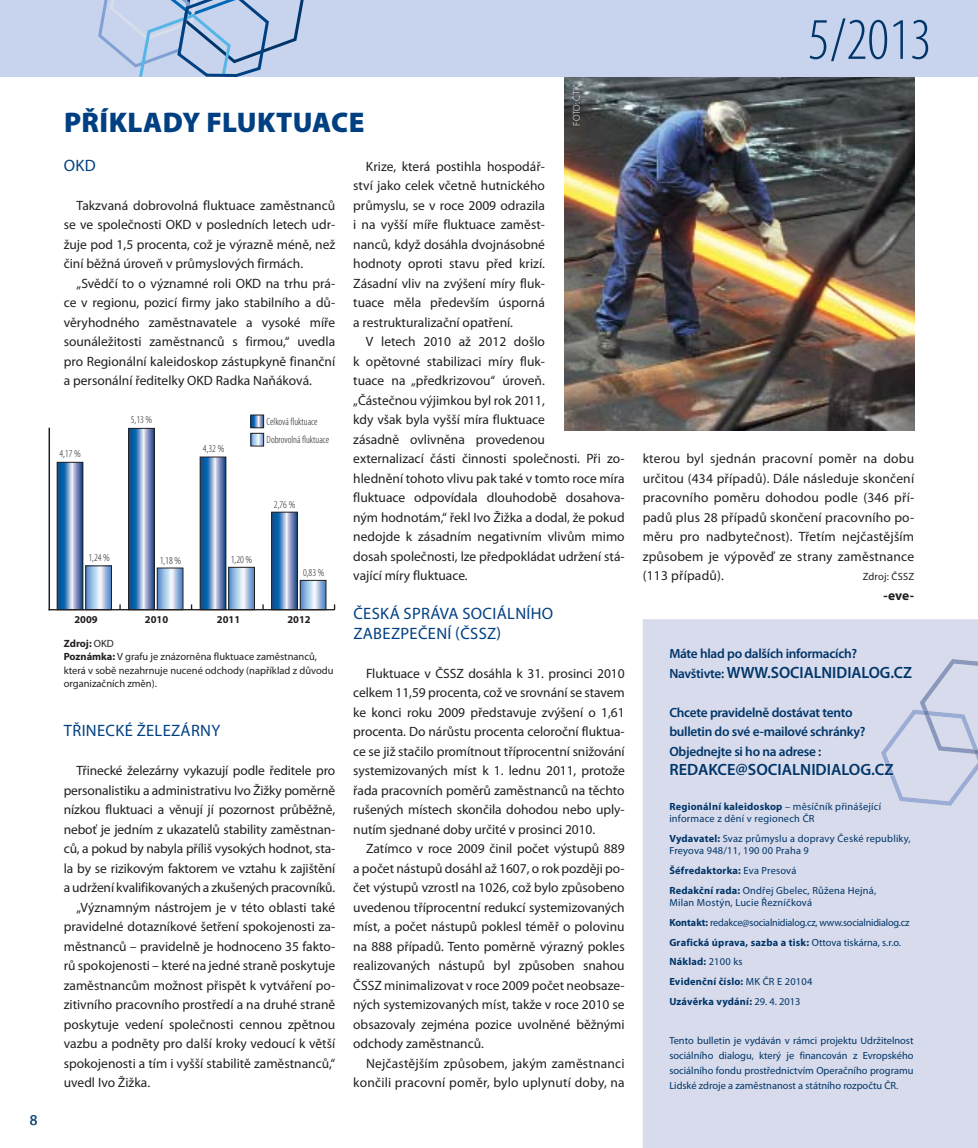
<style>
.page{position:relative;width:978px;height:1148px;background:#fff}
.page>*{position:absolute;margin:0;border:0;box-sizing:border-box;transform-origin:0 0}
.t1{font:300 condensed 59.25px "Myriad Pro";color:#003569}
.t2{font:900 28.5px "Myriad Pro";letter-spacing:.015em;color:#004082}
.t3{font:16.5px/19.5px "Myriad Pro";letter-spacing:.02em;color:#004082}
.t4{font:600 16.35px "Myriad Pro";color:#003569}
.t5{font:15px "Myriad Pro";color:#1c4f7f}
.t6{font:13.5px/19.5px "Myriad Pro";color:#231f1f;text-align:justify}
.t7{font:700 13.5px "Myriad Pro";color:#231f1f}
.t8{font:600 13.35px/19.5px "Myriad Pro";letter-spacing:-.02em;color:#003569}
.t9{font:10.5px/13.5px "Myriad Pro";color:#231f1f}
.t10{font:300 condensed 10.5px/18.6px "Myriad Pro";color:#231f1f}
.t11{font:700 10.5px "Myriad Pro";color:#231f1f}
.t12{font:10.35px/15px "Myriad Pro";letter-spacing:.015em;color:#003569}
.t13{font:10.35px/19.8px "Myriad Pro";letter-spacing:-.02em;color:#003569}
.t14{font:300 9.75px "Myriad Pro";color:#fff}
.s1{font-weight:700}
.s2{font-size:13.35px}
.s3{color:#002f65}
</style>
<div class="page">
<img style="left:564px;top:77px;width:350px;height:354px">
<div style="left:0;top:0;width:978px;height:77px;background:#c8d3ed"></div>
<div style="left:643px;top:619px;width:335px;height:528px;background:#d7dbeb"></div>
<svg style="left:98px;top:0;width:206px;height:77px"></svg>
<div style="left:671px;top:659px;width:307px;height:147px;background:#d7dbeb"></div>
<svg style="left:253px;top:417px;width:9px;height:9px"></svg>
<div style="left:251px;top:415px;width:13px;height:13px;border:1px solid #231f1f"></div>
<svg style="left:253px;top:435px;width:9px;height:9px"></svg>
<div style="left:251px;top:433px;width:13px;height:13px;border:1px solid #231f1f"></div>
<img style="left:88px;top:567px;width:22px;height:41px">
<div style="left:86px;top:565px;width:26px;height:45px;border:1px solid #231f1f"></div>
<img style="left:159px;top:570px;width:22px;height:38px">
<div style="left:157px;top:568px;width:26px;height:42px;border:1px solid #231f1f"></div>
<img style="left:231px;top:569px;width:22px;height:39px">
<div style="left:229px;top:567px;width:26px;height:43px;border:1px solid #231f1f"></div>
<img style="left:302px;top:582px;width:22px;height:26px">
<div style="left:300px;top:580px;width:26px;height:30px;border:1px solid #231f1f"></div>
<img style="left:59px;top:464px;width:22px;height:144px">
<div style="left:57px;top:462px;width:26px;height:148px;border:1px solid #231f1f"></div>
<img style="left:130px;top:430px;width:23px;height:178px">
<div style="left:128px;top:428px;width:27px;height:182px;border:1px solid #231f1f"></div>
<img style="left:202px;top:459px;width:22px;height:149px">
<div style="left:200px;top:457px;width:26px;height:153px;border:1px solid #231f1f"></div>
<img style="left:273px;top:514px;width:23px;height:94px">
<div style="left:271px;top:512px;width:27px;height:98px;border:1px solid #231f1f"></div>
<hr style="left:49px;top:428px;width:1px;height:182px;background:#231f1f">
<hr style="left:49px;top:609px;width:286px;height:1px;background:#231f1f">
<p class="t5" style="left:30px;top:1113px;width:9px">8</p>
<h2 class="t2" style="left:64px;top:111px;width:302px">PŘÍKLADY FLUKTUACE</h2>
<p class="t14" style="left:573px;top:126px;width:42px;rotate:-90deg">FOTO: ČTK</p>
<p class="t3" style="left:64px;top:157px;width:33px">OKD</p>
<p class="t6" style="left:64px;top:196px;width:273px;text-indent:13px">Takzvaná dobrovolná fluktuace zaměstnanců se ve společnosti OKD v posledních letech udr&shy;žuje pod 1,5 procenta, což je výrazně méně, než činí běžná úroveň v průmyslových firmách.</p>
<p class="t6" style="left:64px;top:274px;width:273px;text-indent:13px">„Svědčí to o významné roli OKD na trhu prá&shy;ce v regionu, pozicí firmy jako stabilního a dů&shy;věryhodného zaměstnavatele a vysoké míře sounáležitosti zaměstnanců s firmou,“ uvedla pro Regionální kaleidoskop zástupkyně finanční a personální ředitelky OKD Radka Naňáková.</p>
<p class="t10" style="left:59px;top:445px;width:23px">4,17 %</p>
<p class="t10" style="left:131px;top:411px;width:23px">5,13 %</p>
<p class="t10" style="left:203px;top:440px;width:23px">4,32 %</p>
<p class="t10" style="left:267px;top:413px;width:64px">Celková fluktuace<br>Dobrovolná fluktuace</p>
<p class="t10" style="left:274px;top:496px;width:23px">2,76 %</p>
<p class="t10" style="left:89px;top:549px;width:23px">1,24 %</p>
<p class="t10" style="left:160px;top:552px;width:23px">1,18 %</p>
<p class="t10" style="left:231px;top:551px;width:23px">1,20 %</p>
<p class="t10" style="left:303px;top:564px;width:23px">0,83 %</p>
<p class="t11" style="left:74px;top:615px;width:25px">2009</p>
<p class="t11" style="left:145px;top:615px;width:25px">2010</p>
<p class="t11" style="left:217px;top:615px;width:25px">2011</p>
<p class="t11" style="left:287px;top:615px;width:25px">2012</p>
<p class="t9" style="left:64px;top:637px;width:271px"><span class="s1">Zdroj:</span> OKD<br><span class="s1">Poznámka:</span> V grafu je znázorněna fluktuace zaměstnanců, která v sobě nezahrnuje nucené odchody (například z důvodu organizačních změn).</p>
<p class="t3" style="left:64px;top:722px;width:158px">TŘINECKÉ ŽELEZÁRNY</p>
<p class="t6" style="left:77px;top:762px;width:260px">Třinecké železárny vykazují podle ředitele pro</p>
<p class="t6" style="left:64px;top:781px;width:273px">personalistiku a administrativu Ivo Žižky poměrně</p>
<p class="t6" style="left:64px;top:801px;width:273px">nízkou fluktuaci a věnují jí pozornost průběžně,</p>
<p class="t6" style="left:64px;top:820px;width:273px">neboť je jedním z ukazatelů stability zaměstnan-</p>
<p class="t6" style="left:64px;top:840px;width:273px">ců, a pokud by nabyla příliš vysokých hodnot, sta-</p>
<p class="t6" style="left:64px;top:859px;width:273px">la by se rizikovým faktorem ve vztahu k zajištění</p>
<p class="t6" style="left:64px;top:879px;width:273px">a udržení kvalifikovaných a zkušených pracovníků.</p>
<p class="t6" style="left:77px;top:898px;width:260px">„Významným nástrojem je v této oblasti také</p>
<p class="t6" style="left:64px;top:918px;width:273px">pravidelné dotazníkové šetření spokojenosti za-</p>
<p class="t6" style="left:64px;top:937px;width:273px">městnanců – pravidelně je hodnoceno 35 fakto-</p>
<p class="t6" style="left:64px;top:957px;width:273px">rů spokojenosti – které na jedné straně poskytuje</p>
<p class="t6" style="left:64px;top:976px;width:273px">zaměstnancům možnost přispět k vytváření po-</p>
<p class="t6" style="left:64px;top:996px;width:273px">zitivního pracovního prostředí a na druhé straně</p>
<p class="t6" style="left:64px;top:1015px;width:273px">poskytuje vedení společnosti cennou zpětnou</p>
<p class="t6" style="left:64px;top:1035px;width:273px">vazbu a podněty pro další kroky vedoucí k větší</p>
<p class="t6" style="left:64px;top:1054px;width:273px">spokojenosti a tím i vyšší stabilitě zaměstnanců,“</p>
<p class="t6" style="left:64px;top:1074px;width:88px">uvedl Ivo Žižka.</p>
<p class="t6" style="left:353px;top:157px;width:193px;text-indent:13px">Krize, která postihla hospodář&shy;ství jako celek včetně hutnického průmyslu, se v roce 2009 odrazila i na vyšší míře fluktuace zaměst&shy;nanců, když dosáhla dvojnásobné hodnoty oproti stavu před krizí.<br>Zásadní vliv na zvýšení míry fluk&shy;tuace měla především úsporná a restrukturalizační opatření.</p>
<p class="t6" style="left:353px;top:333px;width:273px;text-align:left;text-indent:13px">V letech 2010 až 2012 došlo<br>k opětovné stabilizaci míry fluk-<br>tuace na „předkrizovou“ úroveň.<br>„Částečnou výjimkou byl rok 2011,<br>kdy však byla vyšší míra fluktuace<br>zásadně ovlivněna provedenou<br>externalizací části činnosti společnosti. Při zo&shy;hlednění tohoto vlivu pak také v tomto roce míra fluktuace odpovídala dlouhodobě dosahova&shy;ným hodnotám,“ řekl Ivo Žižka a dodal, že pokud nedojde k zásadním negativním vlivům mimo dosah společnosti, lze předpokládat udržení stá&shy;vající míry fluktuace.</p>
<p class="t3" style="left:353px;top:605px;width:201px">ČESKÁ SPRÁVA SOCIÁLNÍHO<br>ZABEZPEČENÍ (ČSSZ)</p>
<p class="t6" style="left:353px;top:664px;width:273px;text-indent:13px">Fluktuace v ČSSZ dosáhla k 31. prosinci 2010 celkem 11,59 procenta, což ve srovnání se stavem ke konci roku 2009 představuje zvýšení o 1,61 procenta. Do nárůstu procenta celoroční fluktua&shy;ce se již stačilo promítnout tříprocentní snižování systemizovaných míst k 1. lednu 2011, protože řada pracovních poměrů zaměstnanců na těchto rušených místech skončila dohodou nebo uply&shy;nutím sjednané doby určité v prosinci 2010.</p>
<p class="t6" style="left:353px;top:840px;width:273px;text-indent:13px">Zatímco v roce 2009 činil počet výstupů 889 a počet nástupů dosáhl až 1607, o rok později po&shy;čet výstupů vzrostl na 1026, což bylo způsobeno uvedenou tříprocentní redukcí systemizovaných míst, a počet nástupů poklesl téměř o polovinu na 888 případů. Tento poměrně výrazný pokles realizovaných nástupů byl způsoben snahou ČSSZ minimalizovat v roce 2009 počet neobsaze&shy;ných systemizovaných míst, takže v roce 2010 se obsazovaly zejména pozice uvolněné běžnými odchody zaměstnanců.</p>
<p class="t6" style="left:353px;top:1054px;width:273px;text-align:right">Nejčastějším způsobem, jakým zaměstnanci končili pracovní poměr, bylo uplynutí doby, na</p>
<h1 class="t1" style="left:808px;top:17px;width:125px">5/2013</h1>
<p class="t6" style="left:643px;top:450px;width:273px">kterou byl sjednán pracovní poměr na dobu určitou (434 případů). Dále následuje skončení pracovního poměru dohodou podle (346 pří&shy;padů plus 28 případů skončení pracovního po&shy;měru pro nadbytečnost). Třetím nejčastějším způsobem je výpověď ze strany zaměstnance (113 případů).</p>
<p class="t9" style="left:863px;top:571px;width:53px">Zdroj: ČSSZ</p>
<p class="t7" style="left:883px;top:590px;width:32px">-eve-</p>
<p class="t8" style="left:669px;top:645px;width:189px">Máte hlad po dalších informacích?</p>
<p class="t4" style="left:669px;top:666px;width:244px"><span class="s2">Navštivte:</span> WWW.SOCIALNIDIALOG.CZ</p>
<p class="t8" style="left:669px;top:704px;width:198px">Chcete pravidelně dostávat tento bulletin do své e-mailové schránky?<br>Objednejte si ho na adrese :</p>
<p class="t4" style="left:670px;top:763px;width:226px">REDAKCE@SOCIALNIDIALOG.C<span class="s3">Z</span></p>
<p class="t12" style="left:669px;top:801px;width:213px;line-height:12px"><span class="s1">Regionální kaleidoskop</span> – měsíčník přinášející informace z dění v regionech ČR</p>
<p class="t12" style="left:669px;top:833px;width:243px;line-height:12px"><span class="s1">Vydavatel:</span> Svaz průmyslu a dopravy České republiky,<br>Freyova 948/11, 190 00 Praha 9</p>
<p class="t12" style="left:669px;top:861px;width:208px;line-height:19.8px"><span class="s1">Šéfredaktorka:</span> Eva Presová<br><span class="s1">Redakční rada:</span> Ondřej Gbelec, Růžena Hejná,</p>
<p class="t13" style="left:669px;top:893px;width:242px">Milan Mostýn, Lucie Řezníčková<br><span class="s1">Kontakt:</span> redakce@socialnidialog.cz, www.socialnidialog.cz <span class="s1">Grafická úprava, sazba a tisk:</span> Ottova tiskárna, s.r.o.<br><span class="s1">Náklad:</span> 2100 ks<br><span class="s1">Evidenční číslo:</span> MK ČR E 20104<br><span class="s1">Uzávěrka vydání:</span> 29. 4. 2013</p>
<p class="t12" style="left:669px;top:1034px;width:246px;text-align:justify">Tento bulletin je vydáván v rámci projektu Udržitelnost sociálního dialogu, který je financován z Evropského sociálního fondu prostřednictvím Operačního programu Lidské zdroje a zaměstnanost a státního rozpočtu ČR.</p>
</div>
